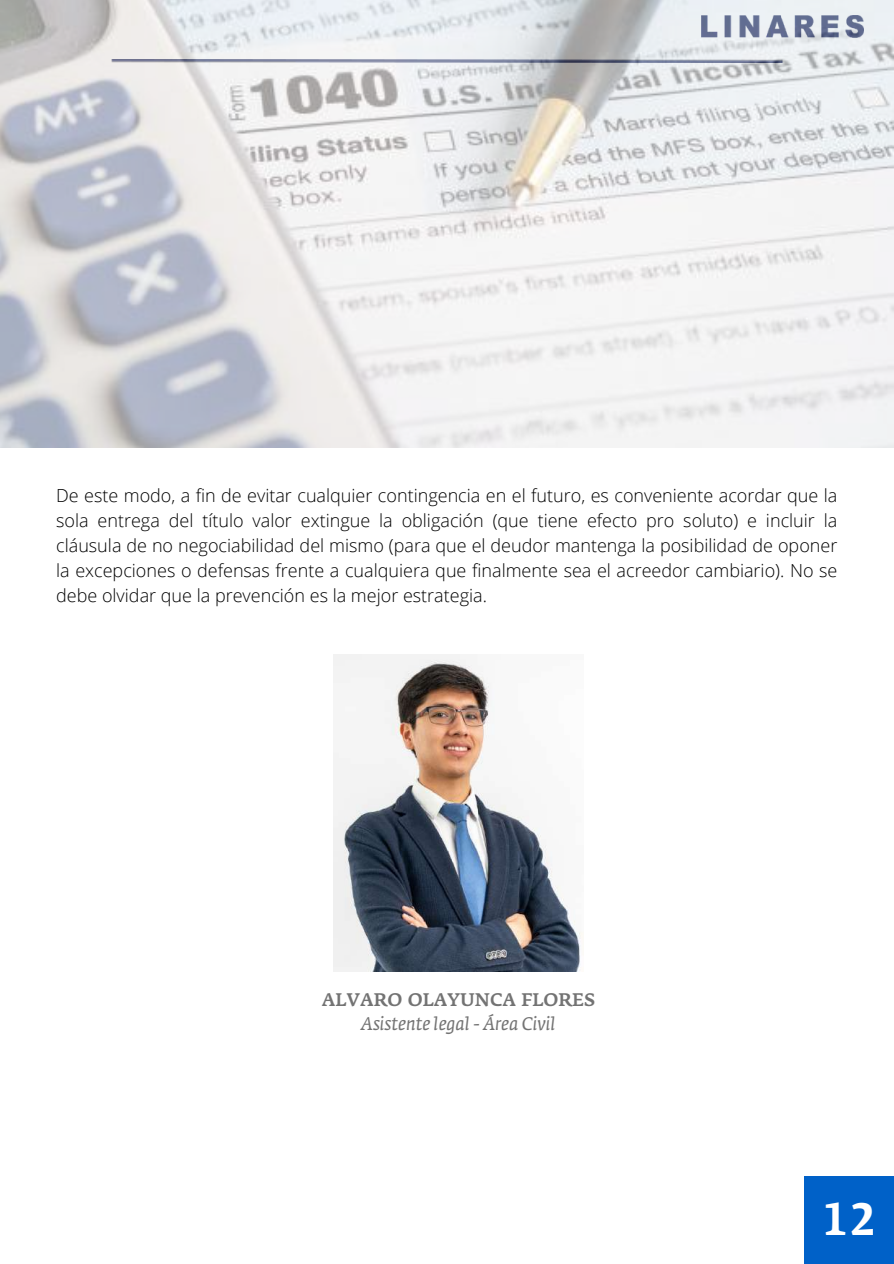
<style>
.page{position:relative;width:894px;height:1264px;background:#fff}
.page>*{position:absolute;margin:0;border:0;box-sizing:border-box;transform-origin:0 0}
.t1{font:45px "Fedra Serif A Medium TF";color:#fff}
.t2{font:300 18px/24.8px "Open Sans";color:#000;text-align:justify}
.t3{font:italic 18px "Fedra Serif A";color:#737373}
.t4{font:18px "Fedra Serif A Medium TF";color:#737373}
</style>
<div class="page">
<div style="left:804px;top:1176px;width:89px;height:87px;background:#0061c8"></div>
<img style="left:333px;top:655px;width:250px;height:316px">
<img style="left:0;top:0;width:893px;height:448px">
<p class="t2" style="left:56px;top:483px;width:782px">De este modo, a fin de evitar cualquier contingencia en el futuro, es conveniente acordar que la sola entrega del título valor extingue la obligación (que tiene efecto pro soluto) e incluir la cláusula de no negociabilidad del mismo (para que el deudor mantenga la posibilidad de oponer la excepciones o defensas frente a cualquiera que finalmente sea el acreedor cambiario). No se debe olvidar que la prevención es la mejor estrategia.</p>
<p class="t4" style="left:321px;top:988px;width:275px">ALVARO OLAYUNCA FLORES</p>
<p class="t3" style="left:361px;top:1013px;width:196px">Asistente legal - Área Civil</p>
<h1 class="t1" style="left:821px;top:1193px;width:55px">12</h1>
</div>
